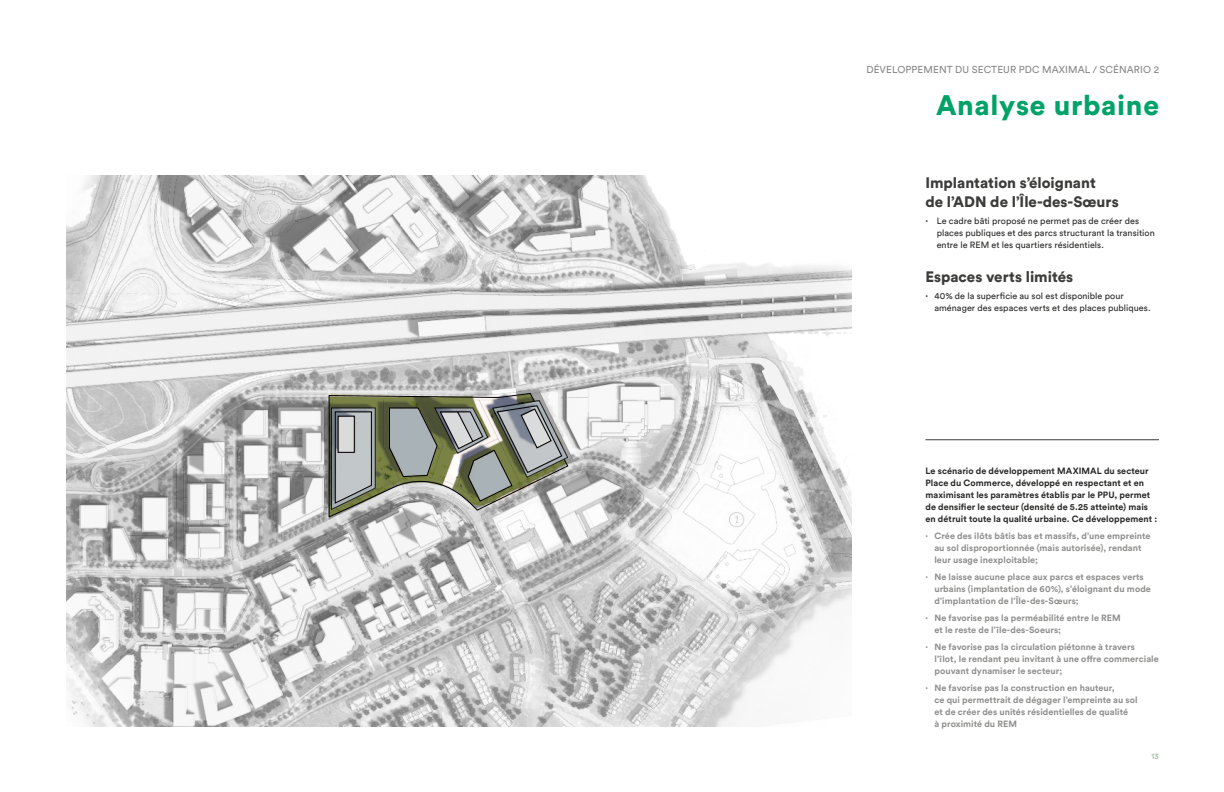
<style>
.page{position:relative;width:1224px;height:792px;background:#fff}
.page>*{position:absolute;margin:0;border:0;box-sizing:border-box;transform-origin:0 0}
.t1{font:900 28px "Circular Std";letter-spacing:.025em;color:#00a367}
.t2{font:900 15px/19px "Circular Std";color:#3c3c3b}
.t3{font:10px "Circular Std";letter-spacing:.01em;color:#878787}
.t4{font:700 9px/12px "Circular Std";letter-spacing:.005em;color:#8e8e8d}
.t5{font:700 9px/12px "Circular Std";letter-spacing:.01em;color:#282827}
.t6{font:9px/12px "Circular Std";letter-spacing:.005em;color:#282827}
.t7{font:8.1px "Circular Std";color:#91bc97}
.s1{font-weight:900}
</style>
<div class="page">
<hr style="left:925px;top:440px;width:234px;height:1px;background:#3c3c3b">
<img style="left:67px;top:176px;width:785px;height:551px">
<svg style="left:329px;top:393px;width:239px;height:125px"></svg>
<p class="t3" style="left:866px;top:64px;width:294px">DÉVELOPPEMENT DU SECTEUR PDC MAXIMAL / SCÉNARIO 2</p>
<h1 class="t1" style="left:936px;top:86px;width:224px">Analyse urbaine</h1>
<h2 class="t2" style="left:925px;top:173px;width:195px">Implantation s’éloignant<br>de l’ADN de l’Île-des-Sœurs</h2>
<p class="t6" style="left:937px;top:214px;width:220px;text-indent:-11px"><span class="s1">·</span> Le cadre bâti proposé ne permet pas de créer des places publiques et des parcs structurant la transition entre le REM et les quartiers résidentiels.</p>
<h2 class="t2" style="left:925px;top:267px;width:149px">Espaces verts limités</h2>
<p class="t6" style="left:934px;top:289px;width:218px;text-indent:-9px"><span class="s1">·</span> 40% de la superficie au sol est disponible pour aménager des espaces verts et des places publiques.</p>
<p class="t5" style="left:925px;top:465px;width:233px">Le scénario de développement MAXIMAL du secteur Place du Commerce, développé en respectant et en maximisant les paramètres établis par le PPU, permet de densifier le secteur (densité de 5.25 atteinte) mais en détruit toute la qualité urbaine. Ce développement :</p>
<p class="t4" style="left:934px;top:530px;width:218px;text-indent:-9px"><span class="s1">·</span> Crée des ilôts bâtis bas et massifs, d’une empreinte au sol disproportionnée (mais autorisée), rendant leur usage inexploitable;</p>
<p class="t4" style="left:934px;top:571px;width:218px;text-indent:-9px"><span class="s1">·</span> Ne laisse aucune place aux parcs et espaces verts urbains (implantation de 60%), s’éloignant du mode d’implantation de l’Île-des-Sœurs;</p>
<p class="t4" style="left:934px;top:612px;width:188px;text-indent:-9px"><span class="s1">·</span> Ne favorise pas la perméabilité entre le REM et le reste de l’île-des-Soeurs;</p>
<p class="t4" style="left:934px;top:641px;width:226px;text-indent:-9px"><span class="s1">·</span> Ne favorise pas la circulation piétonne à travers l’îlot, le rendant peu invitant à une offre commerciale pouvant dynamiser le secteur;</p>
<p class="t4" style="left:934px;top:682px;width:205px;text-indent:-9px"><span class="s1">·</span> Ne favorise pas la construction en hauteur,<br>ce qui permettrait de dégager l’empreinte au sol et de créer des unités résidentielles de qualité<br>à proximité du REM</p>
<p class="t7" style="left:1151px;top:751px;width:9px">13</p>
</div>
